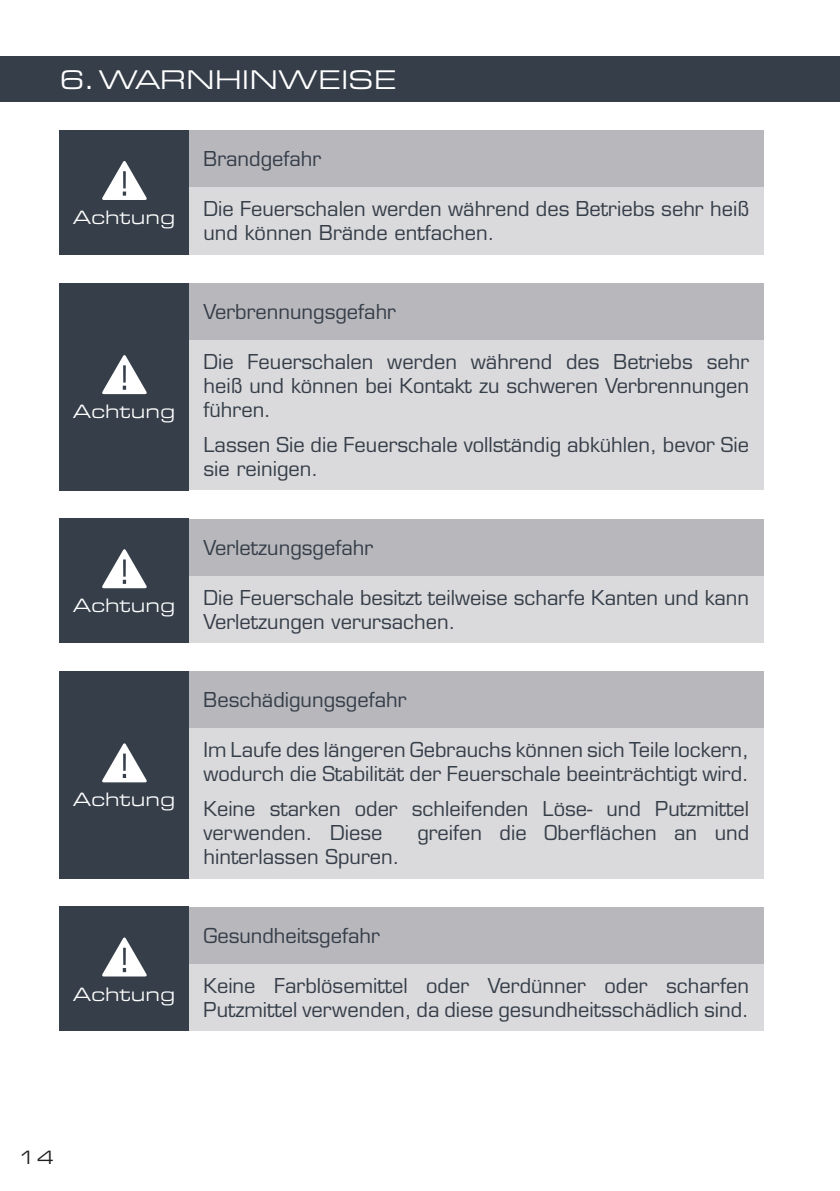
<style>
.page{position:relative;width:840px;height:1191px;background:#fff}
.page>*{position:absolute;margin:0;border:0;box-sizing:border-box;transform-origin:0 0}
.t1{font:28px "Eurostile Ext";color:#fff}
.t2{font:20px/24px "Eurostile LT Std";color:#353e49}
.t3{font:20px "Eurostile Ext";color:#fff}
.t4{font:20px "Eurostile Ext";color:#231f20}
</style>
<div class="page">
<div style="left:189px;top:187px;width:574px;height:67px;background:#dad9db"></div>
<div style="left:189px;top:130px;width:574px;height:57px;background:#b8b7bc"></div>
<div style="left:60px;top:130px;width:129px;height:124px;background:#353e49"></div>
<svg style="left:102px;top:161px;width:45px;height:39px"></svg>
<div style="left:60px;top:283px;width:129px;height:207px;background:#353e49"></div>
<svg style="left:102px;top:355px;width:45px;height:39px"></svg>
<div style="left:60px;top:519px;width:129px;height:124px;background:#353e49"></div>
<svg style="left:102px;top:549px;width:45px;height:39px"></svg>
<div style="left:60px;top:671px;width:129px;height:207px;background:#353e49"></div>
<svg style="left:102px;top:743px;width:45px;height:39px"></svg>
<div style="left:60px;top:907px;width:129px;height:124px;background:#353e49"></div>
<svg style="left:102px;top:937px;width:45px;height:39px"></svg>
<hr style="left:839px;top:57px;width:1px;height:45px;background:#353e49">
<div style="left:0;top:57px;width:839px;height:45px;background:#353e49"></div>
<div style="left:189px;top:339px;width:574px;height:151px;background:#dad9db"></div>
<div style="left:189px;top:728px;width:574px;height:150px;background:#dad9db"></div>
<div style="left:189px;top:963px;width:574px;height:68px;background:#dad9db"></div>
<div style="left:189px;top:575px;width:574px;height:68px;background:#dad9db"></div>
<div style="left:189px;top:283px;width:574px;height:56px;background:#b8b7bc"></div>
<div style="left:189px;top:671px;width:574px;height:57px;background:#b8b7bc"></div>
<div style="left:189px;top:907px;width:574px;height:56px;background:#b8b7bc"></div>
<div style="left:189px;top:519px;width:574px;height:56px;background:#b8b7bc"></div>
<h1 class="t1" style="left:60px;top:61px;width:338px">6. WARNHINWEISE</h1>
<p class="t3" style="left:73px;top:204px;width:103px">Achtung</p>
<p class="t3" style="left:73px;top:398px;width:103px">Achtung</p>
<p class="t3" style="left:73px;top:592px;width:103px">Achtung</p>
<p class="t3" style="left:73px;top:786px;width:103px">Achtung</p>
<p class="t3" style="left:73px;top:980px;width:103px">Achtung</p>
<p class="t2" style="left:203px;top:147px;width:119px">Brandgefahr</p>
<p class="t2" style="left:203px;top:197px;width:547px">Die Feuerschalen werden während des Betriebs sehr heiß und können Brände entfachen.</p>
<p class="t2" style="left:203px;top:299px;width:194px">Verbrennungsgefahr</p>
<p class="t2" style="left:203px;top:349px;width:547px;text-align:justify">Die Feuerschalen werden während des Betriebs sehr heiß und können bei Kontakt zu schweren Verbrennungen führen.</p>
<p class="t2" style="left:203px;top:433px;width:547px">Lassen Sie die Feuerschale vollständig abkühlen, bevor Sie sie reinigen.</p>
<p class="t2" style="left:203px;top:535px;width:171px">Verletzungsgefahr</p>
<p class="t2" style="left:203px;top:585px;width:547px">Die Feuerschale besitzt teilweise scharfe Kanten und kann<br>Verletzungen verursachen.</p>
<p class="t2" style="left:203px;top:688px;width:204px">Beschädigungsgefahr</p>
<p class="t2" style="left:203px;top:738px;width:547px">Im Laufe des längeren Gebrauchs können sich Teile lockern, wodurch die Stabilität der Feuerschale beeinträchtigt wird.</p>
<p class="t2" style="left:203px;top:797px;width:547px">Keine starken oder schleifenden Löse- und Putzmittel verwenden. Diese</p>
<p class="t2" style="left:417px;top:821px;width:333px">greifen die Oberflächen an und</p>
<p class="t2" style="left:203px;top:845px;width:197px">hinterlassen Spuren.</p>
<p class="t2" style="left:203px;top:923px;width:178px">Gesundheitsgefahr</p>
<p class="t2" style="left:203px;top:973px;width:547px">Keine Farblösemittel oder Verdünner oder scharfen<br>Putzmittel verwenden, da diese gesundheitsschädlich sind.</p>
<p class="t4" style="left:18px;top:1143px;width:38px">14</p>
</div>
